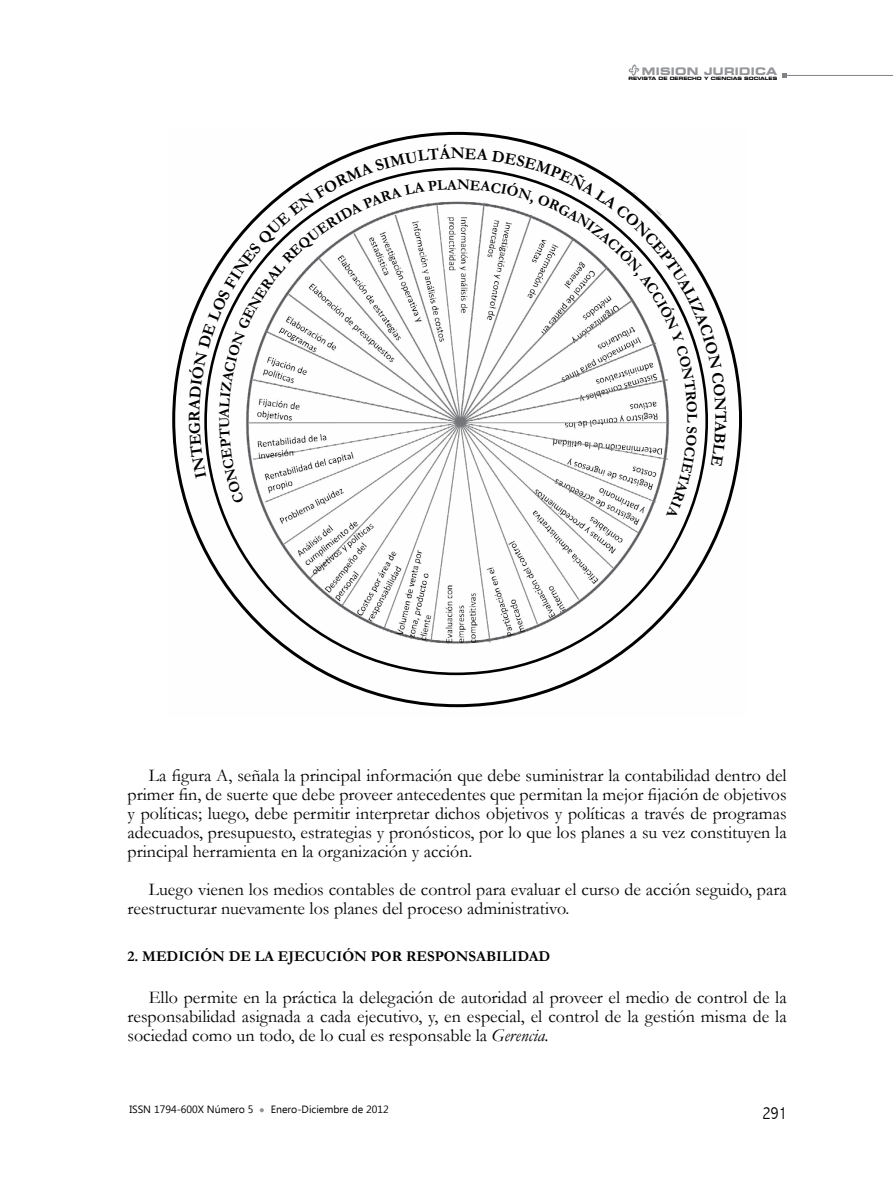
<style>
.page{position:relative;width:893px;height:1191px;background:#fff}
.page>*{position:absolute;margin:0;border:0;box-sizing:border-box;transform-origin:0 0}
.t1{font:18px/19px "Garamond";color:#000;text-align:justify}
.t2{font:300 condensed 18px "Abadi";color:#000}
.t3{font:700 16.5px "Garamond";color:#000}
.t4{font:700 15px "Garamond";color:#000}
.t5{font:10.5px "Ebrima";color:#000}
.t6{font:700 expanded 10.35px "Square 721 BT";letter-spacing:.03em;color:#939598}
.t7{font:700 expanded 4.5px "Square 721 BT";color:#000}
.s1{font-style:italic}
</style>
<div class="page">
<svg style="left:628px;top:64px;width:12px;height:12px"></svg>
<svg style="left:260px;top:1108px;width:4px;height:4px"></svg>
<hr style="left:786px;top:75px;width:107px;height:1px;background:#808285">
<svg style="left:782px;top:73px;width:5px;height:5px"></svg>
<img style="left:172px;top:131px;width:570px;height:577px">
<svg style="left:189px;top:145px;width:537px;height:374px"></svg>
<p class="t6" style="left:642px;top:65px;width:137px">MISION JURIDICA</p>
<p class="t3" style="left:183px;top:421px;width:13px;rotate:-90deg">R</p>
<p class="t3" style="left:451px;top:142px;width:15px">N</p>
<p class="t7" style="left:628px;top:76px;width:150px">REVISTA DE DERECHO Y CIENCIAS SOCIALES</p>
<p class="t4" style="left:702px;top:413px;width:11px;rotate:90deg">L</p>
<p class="t3" style="left:732px;top:411px;width:13px;rotate:90deg">T</p>
<p class="t1" style="left:128px;top:765px;width:661px;text-indent:21px">La figura A, señala la principal información que debe suministrar la contabilidad dentro del primer fin, de suerte que debe proveer antecedentes que permitan la mejor fijación de objetivos y políticas; luego, debe permitir interpretar dichos objetivos y políticas a través de programas adecuados, presupuesto, estrategias y pronósticos, por lo que los planes a su vez constituyen la principal herramienta en la organización y acción.</p>
<p class="t1" style="left:128px;top:879px;width:661px;text-indent:21px">Luego vienen los medios contables de control para evaluar el curso de acción seguido, para reestructurar nuevamente los planes del proceso administrativo.</p>
<p class="t4" style="left:128px;top:945px;width:424px">2. MEDICIÓN DE LA EJECUCIÓN POR RESPONSABILIDAD</p>
<p class="t1" style="left:128px;top:987px;width:661px;text-indent:21px">Ello permite en la práctica la delegación de autoridad al proveer el medio de control de la responsabilidad asignada a cada ejecutivo, y, en especial, el control de la gestión misma de la sociedad como un todo, de lo cual es responsable la <span class="s1">Gerencia.</span></p>
<p class="t5" style="left:129px;top:1102px;width:126px">ISSN 1794-600X Número 5</p>
<p class="t5" style="left:271px;top:1102px;width:119px">Enero-Diciembre de 2012</p>
<p class="t2" style="left:762px;top:1102px;width:26px">291</p>
</div>
